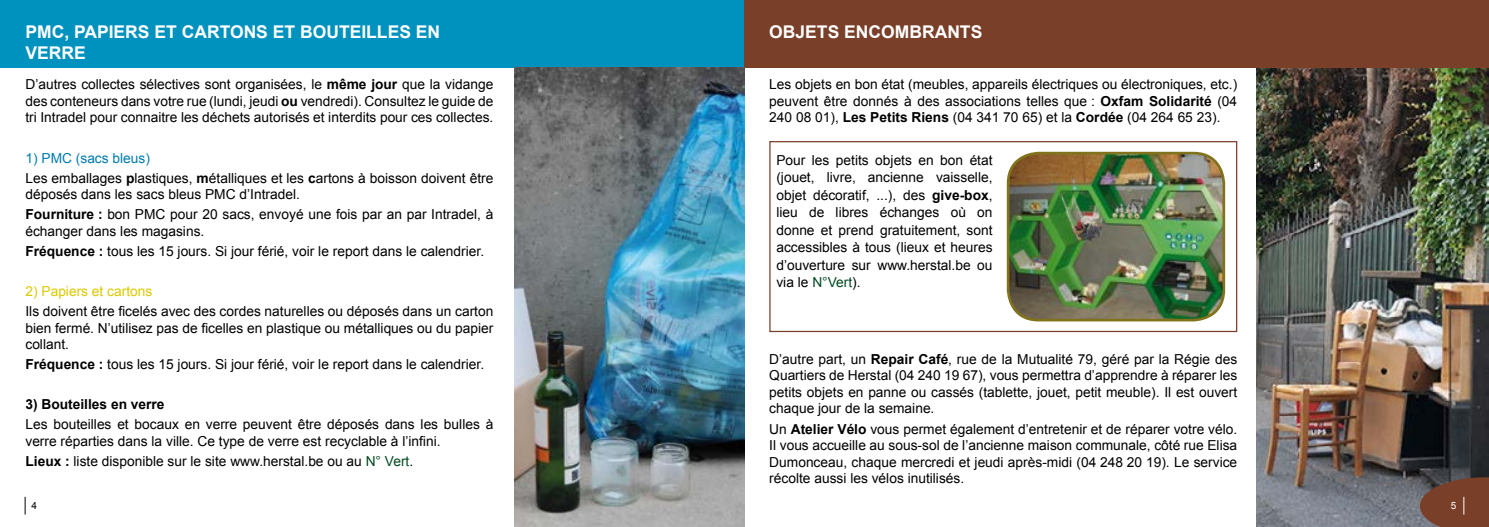
<style>
.page{position:relative;width:1489px;height:527px;background:#fff}
.page>*{position:absolute;margin:0;border:0;box-sizing:border-box;transform-origin:0 0}
.t1{font:700 17.5px/21px "Arial";color:#fff}
.t2{font:13.75px/16.5px "Arial";color:#000;text-align:justify}
.t3{font:700 13.75px "Arial";color:#000}
.t4{font:13.75px "Arial";color:#ddc900}
.t5{font:10px "Arial";color:#000}
.t6{font:10px "Arial";color:#fff}
.s1{font-weight:700}
.s2{color:#007bb0}
.s3{color:#004a21}
</style>
<div class="page">
<img style="left:1256px;top:67px;width:232px;height:459px">
<div style="left:0;top:0;width:744px;height:67px;background:#0092be"></div>
<div style="left:744px;top:0;width:744px;height:67px;background:#7a3f28"></div>
<div style="left:769px;top:141px;width:468px;height:191px;border:1px solid #7a3f28"></div>
<img style="left:1010px;top:153px;width:213px;height:167px">
<div style="left:1006px;top:152px;width:219px;height:169px;border:3px solid #80731c;border-radius:30px"></div>
<img style="left:514px;top:67px;width:230px;height:459px">
<svg style="left:25px;top:496px;width:1px;height:18px"></svg>
<svg style="left:1419px;top:477px;width:69px;height:49px;background:#744433"></svg>
<p class="t1" style="left:25px;top:21px;width:416px">PMC, PAPIERS ET CARTONS ET BOUTEILLES EN<br>VERRE</p>
<p class="t2" style="left:25px;top:76px;width:469px">D’autres collectes sélectives sont organisées, le <span class="s1">même jour</span> que la vidange des conteneurs dans votre rue (lundi, jeudi <span class="s1">ou</span> vendredi). Consultez le guide de tri Intradel pour connaitre les déchets autorisés et interdits pour ces collectes.</p>
<p class="t2" style="left:25px;top:148px;width:469px;line-height:20px"><span class="s2">1) PMC (sacs bleus)<br></span>Les emballages <span class="s1">p</span>lastiques, <span class="s1">m</span>étalliques et les <span class="s1">c</span>artons à boisson doivent être</p>
<p class="t2" style="left:25px;top:184px;width:469px;line-height:20px">déposés dans les sacs bleus PMC d’Intradel.<br><span class="s1">Fourniture :</span> bon PMC pour 20 sacs, envoyé une fois par an par Intradel, à</p>
<p class="t2" style="left:25px;top:221px;width:460px;line-height:20px">échanger dans les magasins.<br><span class="s1">Fréquence :</span> tous les 15 jours. Si jour férié, voir le report dans le calendrier.</p>
<p class="t4" style="left:25px;top:282px;width:128px">2) Papiers et cartons</p>
<p class="t2" style="left:25px;top:303px;width:469px">Ils doivent être ficelés avec des cordes naturelles ou déposés dans un carton bien fermé. N’utilisez pas de ficelles en plastique ou métalliques ou du papier collant.</p>
<p class="t2" style="left:25px;top:356px;width:460px"><span class="s1">Fréquence :</span> tous les 15 jours. Si jour férié, voir le report dans le calendrier.</p>
<p class="t3" style="left:25px;top:395px;width:141px">3) Bouteilles en verre</p>
<p class="t2" style="left:25px;top:416px;width:469px">Les bouteilles et bocaux en verre peuvent être déposés dans les bulles à verre réparties dans la ville. Ce type de verre est recyclable à l’infini.</p>
<p class="t2" style="left:25px;top:452px;width:389px"><span class="s1">Lieux :</span> liste disponible sur le site www.herstal.be ou au <span class="s3">N° Vert</span>.</p>
<p class="t1" style="left:769px;top:21px;width:214px">OBJETS ENCOMBRANTS</p>
<p class="t2" style="left:769px;top:76px;width:469px">Les objets en bon état (meubles, appareils électriques ou électroniques, etc.) peuvent être donnés à des associations telles que : <span class="s1">Oxfam Solidarité</span> (04<br>240 08 01), <span class="s1">Les Petits Riens</span> (04 341 70 65) et la <span class="s1">Cordée</span> (04 264 65 23).</p>
<p class="t2" style="left:776px;top:151px;width:218px;line-height:17.5px">Pour les petits objets en bon état (jouet, livre, ancienne vaisselle, objet décoratif, ...), des <span class="s1">give-box</span>, lieu de libres échanges où on donne et prend gratuitement, sont accessibles à tous (lieux et heures d’ouverture sur www.herstal.be ou via le <span class="s3">N°Vert</span>).</p>
<p class="t2" style="left:769px;top:350px;width:469px">D’autre part, un <span class="s1">Repair Café</span>, rue de la Mutualité 79, géré par la Régie des Quartiers de Herstal (04 240 19 67), vous permettra d’apprendre à réparer les petits objets en panne ou cassés (tablette, jouet, petit meuble). Il est ouvert chaque jour de la semaine.</p>
<p class="t2" style="left:769px;top:420px;width:469px">Un <span class="s1">Atelier Vélo</span> vous permet également d’entretenir et de réparer votre vélo.<br>Il vous accueille au sous-sol de l’ancienne maison communale, côté rue Elisa Dumonceau, chaque mercredi et jeudi après-midi (04 248 20 19). Le service récolte aussi les vélos inutilisés.</p>
<p class="t5" style="left:32px;top:499px;width:7px">4</p>
<p class="t6" style="left:1450px;top:499px;width:7px">5</p>
</div>
